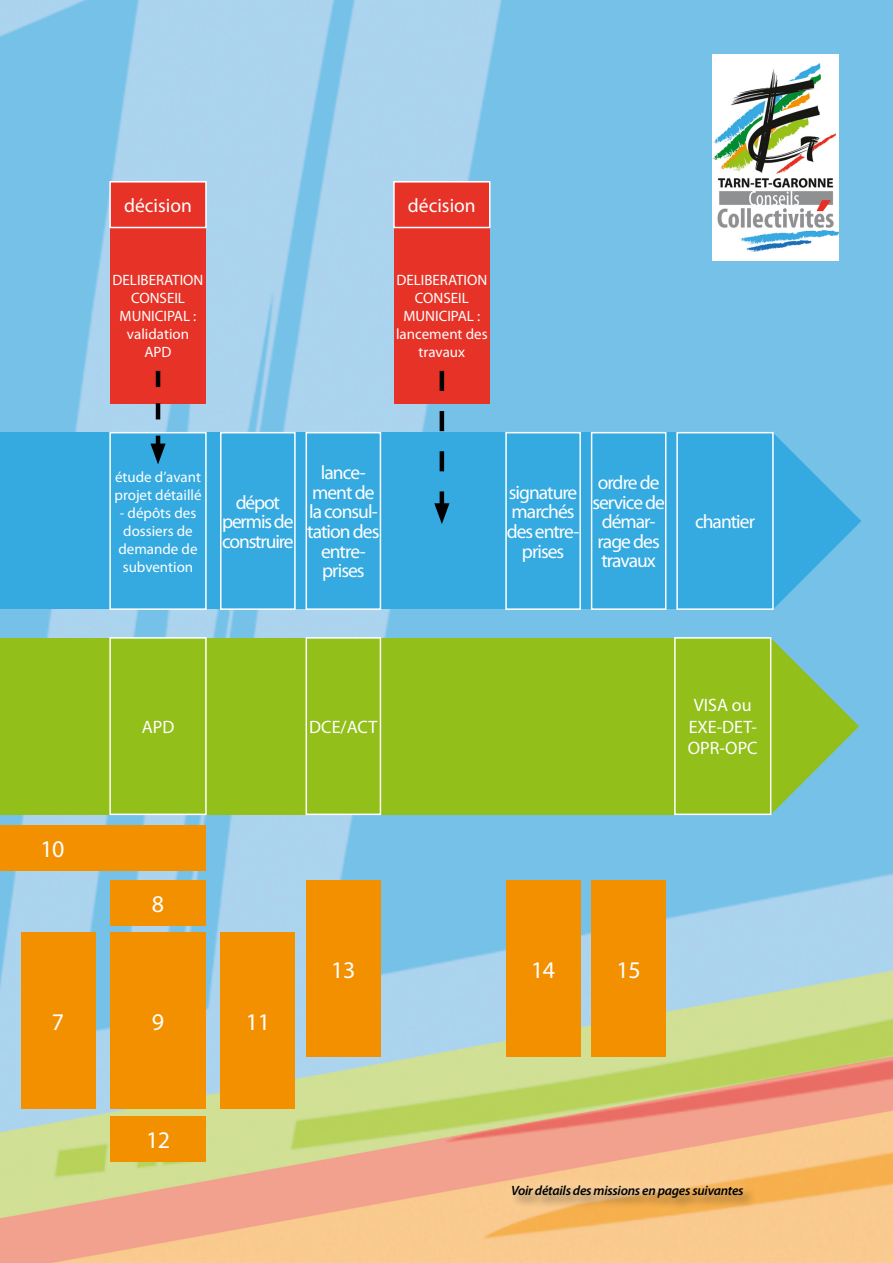
<style>
.page{position:relative;width:893px;height:1263px;background:#fff}
.page>*{position:absolute;margin:0;border:0;box-sizing:border-box;transform-origin:0 0}
.t1{font:24px "Myriad Pro";letter-spacing:-.02em;color:#fff}
.t2{font:19.5px/19.5px "Myriad Pro";letter-spacing:-.05em;color:#fff;text-align:center}
.t3{font:19.5px "Myriad Pro";color:#fff}
.t4{font:18px/21.6px "Myriad Pro";color:#fff}
.t5{font:15px/18px "Myriad Pro";color:#fff;text-align:center}
.t6{font:italic 600 13.5px "Myriad Pro";letter-spacing:-.02em;color:#000}
</style>
<div class="page">
<img style="left:0;top:0;width:893px;height:1263px">
<svg style="left:771px;top:638px;width:88px;height:177px;background:#84c082"></svg>
<svg style="left:774px;top:433px;width:87px;height:176px;background:#54b5e4"></svg>
<div style="left:0;top:638px;width:771px;height:176px;background:#92bf1a"></div>
<div style="left:0;top:433px;width:772px;height:176px;background:#35aae1"></div>
<div style="left:21px;top:933px;width:74px;height:176px;background:#f29000"></div>
<div style="left:110px;top:933px;width:96px;height:176px;background:#f29000"></div>
<div style="left:221px;top:933px;width:74px;height:176px;background:#f29000"></div>
<div style="left:306px;top:880px;width:74px;height:177px;background:#f29000"></div>
<div style="left:506px;top:880px;width:74px;height:177px;background:#f29000"></div>
<div style="left:592px;top:880px;width:74px;height:177px;background:#f29000"></div>
<div style="left:110px;top:1116px;width:96px;height:45px;background:#f29000"></div>
<div style="left:110px;top:227px;width:96px;height:177px;background:#e63227"></div>
<div style="left:110px;top:182px;width:96px;height:45px;background:#e63227"></div>
<div style="left:109px;top:181px;width:98px;height:47px;border:2px solid #fff"></div>
<div style="left:109px;top:432px;width:98px;height:178px;border:2px solid #fff"></div>
<div style="left:220px;top:432px;width:76px;height:178px;border:2px solid #fff"></div>
<div style="left:306px;top:432px;width:75px;height:178px;border:2px solid #fff"></div>
<div style="left:394px;top:227px;width:96px;height:177px;background:#e63227"></div>
<div style="left:394px;top:182px;width:96px;height:45px;background:#e63227"></div>
<div style="left:393px;top:181px;width:97px;height:47px;border:2px solid #fff"></div>
<div style="left:109px;top:637px;width:98px;height:178px;border:2px solid #fff"></div>
<div style="left:306px;top:637px;width:75px;height:178px;border:2px solid #fff"></div>
<div style="left:505px;top:432px;width:76px;height:178px;border:2px solid #fff"></div>
<div style="left:591px;top:432px;width:75px;height:178px;border:2px solid #fff"></div>
<div style="left:676px;top:432px;width:98px;height:178px;border:2px solid #fff"></div>
<div style="left:674px;top:637px;width:97px;height:178px;border:2px solid #fff"></div>
<div style="left:110px;top:880px;width:96px;height:45px;background:#f29000"></div>
<div style="left:0;top:825px;width:205px;height:45px;background:#f29000"></div>
<svg style="left:150px;top:371px;width:16px;height:93px"></svg>
<svg style="left:434px;top:371px;width:15px;height:153px"></svg>
<div style="left:712px;top:54px;width:127px;height:206px;background:#fff"></div>
<img style="left:712px;top:63px;width:127px;height:188px">
<div style="left:511px;top:1183px;width:246px;height:28px;background:#000;opacity:.48"></div>
<div style="left:501px;top:1174px;width:253px;height:34px;background:#fff;opacity:.43"></div>
<p class="t3" style="left:124px;top:193px;width:69px">décision</p>
<p class="t5" style="left:113px;top:271px;width:92px">DELIBERATION<br>CONSEIL</p>
<p class="t5" style="left:120px;top:307px;width:78px">MUNICIPAL : validation</p>
<p class="t5" style="left:144px;top:343px;width:29px">APD</p>
<p class="t3" style="left:408px;top:193px;width:69px">décision</p>
<p class="t5" style="left:396px;top:271px;width:92px">DELIBERATION<br>CONSEIL</p>
<p class="t5" style="left:396px;top:307px;width:93px">MUNICIPAL : lancement des travaux</p>
<p class="t5" style="left:114px;top:467px;width:89px;text-align:left">étude d’avant projet détaillé</p>
<p class="t5" style="left:118px;top:503px;width:81px">- dépôts des dossiers de demande de subvention</p>
<p class="t2" style="left:222px;top:492px;width:73px">dépot permis de construire</p>
<p class="t2" style="left:307px;top:463px;width:74px">lance&shy;ment de la consul&shy;tation des entre&shy;prises</p>
<p class="t2" style="left:507px;top:482px;width:74px">signature marchés des entre&shy;prises</p>
<p class="t2" style="left:592px;top:473px;width:74px">ordre de service de démar&shy;rage des travaux</p>
<p class="t2" style="left:695px;top:512px;width:62px">chantier</p>
<h1 class="t1" style="left:40px;top:834px;width:26px">10</h1>
<p class="t4" style="left:142px;top:716px;width:34px">APD</p>
<p class="t4" style="left:309px;top:716px;width:70px">DCE/ACT</p>
<p class="t1" style="left:152px;top:889px;width:14px">8</p>
<p class="t1" style="left:331px;top:955px;width:26px">13</p>
<p class="t1" style="left:531px;top:955px;width:26px">14</p>
<p class="t1" style="left:617px;top:955px;width:26px">15</p>
<p class="t1" style="left:52px;top:1007px;width:14px">7</p>
<p class="t1" style="left:152px;top:1007px;width:14px">9</p>
<p class="t1" style="left:246px;top:1007px;width:26px">11</p>
<p class="t1" style="left:146px;top:1125px;width:26px">12</p>
<p class="t4" style="left:694px;top:694px;width:59px">VISA ou</p>
<p class="t4" style="left:688px;top:716px;width:71px">EXE-DET-<br>OPR-OPC</p>
<p class="t6" style="left:511px;top:1181px;width:234px">Voir détails des missions en pages suivantes</p>
</div>
